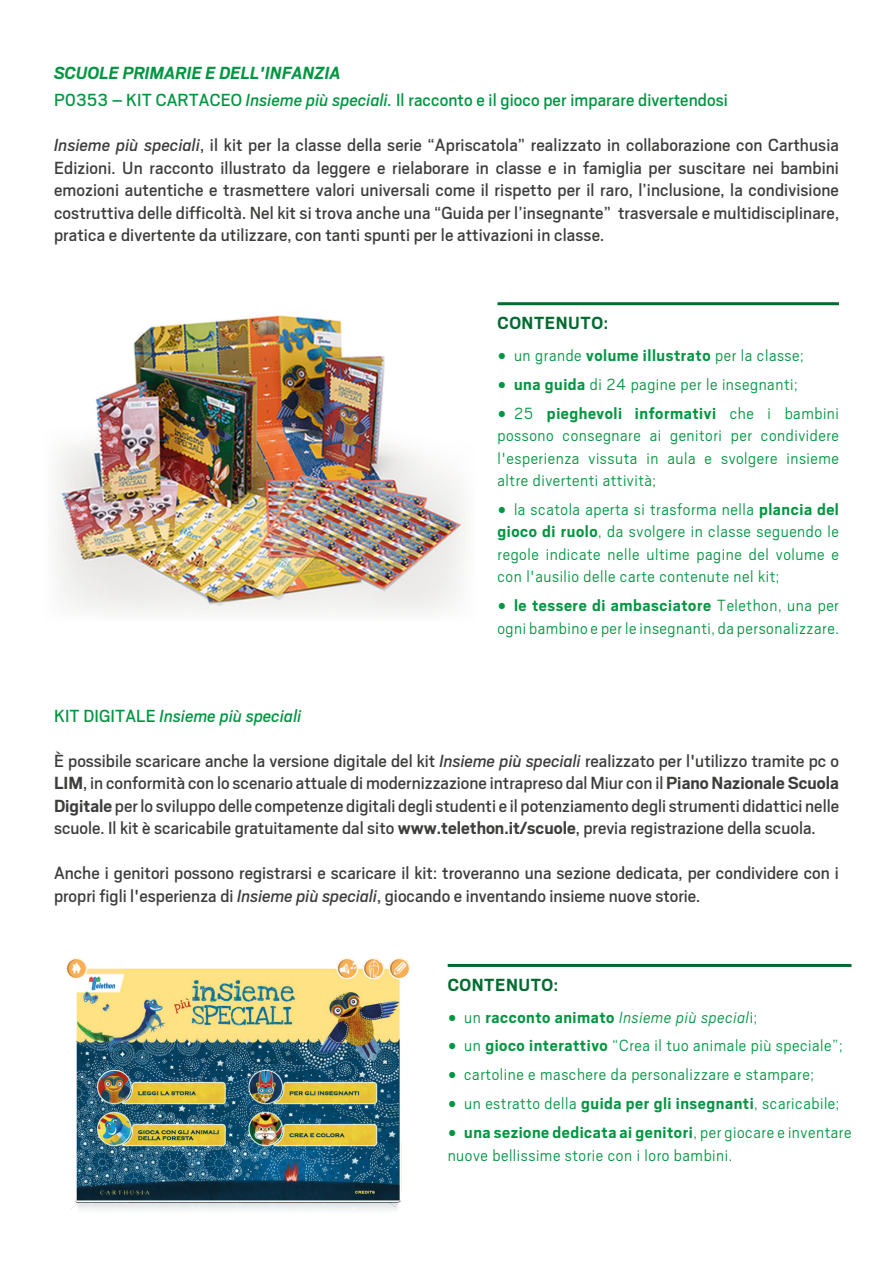
<style>
.page{position:relative;width:893px;height:1263px;background:#fff}
.page>*{position:absolute;margin:0;border:0;box-sizing:border-box;transform-origin:0 0}
.TESTO{font:19.5px/22.5px "Scout";color:#3d3d3c;text-align:justify}
.t1{font:19.5px "Scout";letter-spacing:.005em;color:#009641}
.TESTO-2{font:italic 19.5px "Scout";letter-spacing:.005em;color:#009641}
.t2{font:italic 700 19.5px "Scout";letter-spacing:.005em;color:#009641}
.CONTENUTO{font:700 19.5px "Scout";letter-spacing:.03em;color:#006b2f}
.CONTENUTO-2{font:300 18px/22.5px "Scout";letter-spacing:.03em;color:#009641;text-align:justify}
.CONTENUTO-3{font:italic 300 18px "Scout";letter-spacing:.03em;color:#009641}
.s1{font-style:italic}
.s2{font-family:"Minion Pro";font-weight:700;font-size:22.5px}
.s3{font-weight:700}
.s4{font-style:normal}
.s5{font-family:"Minion Pro";font-weight:700;font-style:normal;font-size:22.5px}
.s6{font-weight:700;font-style:normal}
</style>
<div class="page">
<img style="left:56px;top:315px;width:409px;height:298px">
<hr style="left:497px;top:302px;width:342px;height:3px;background:#006b2f">
<img style="left:65px;top:958px;width:345px;height:252px">
<hr style="left:448px;top:964px;width:403px;height:3px;background:#006b2f">
<p class="t2" style="left:54px;top:61px;width:288px">SCUOLE PRIMARIE E DELL'INFANZIA</p>
<p class="t1" style="left:54px;top:87px;width:675px">P0353 – KIT CARTACEO <span class="s1">Insieme più speciali.</span> Il racconto e il gioco per imparare divertendosi</p>
<p class="TESTO" style="left:54px;top:133px;width:786px"><span class="s1">Insieme più speciali</span>, il kit per la classe della serie “Apriscatola” realizzato in collaborazione con Carthusia Edizioni. Un racconto illustrato da leggere e rielaborare in classe e in famiglia per suscitare nei bambini emozioni autentiche e trasmettere valori universali come il rispetto per il raro, l’inclusione, la condivisione costruttiva delle difficoltà. Nel kit si trova anche una “Guida per l’insegnante” trasversale e multidisciplinare, pratica e divertente da utilizzare, con tanti spunti per le attivazioni in classe.</p>
<p class="CONTENUTO" style="left:497px;top:311px;width:112px">CONTENUTO:</p>
<p class="CONTENUTO-2" style="left:497px;top:343px;width:308px"><span class="s2">•</span> un grande <span class="s3">volume illustrato</span> per la classe;</p>
<p class="CONTENUTO-2" style="left:497px;top:372px;width:301px"><span class="s2">•</span> <span class="s3">una guida</span> di 24 pagine per le insegnanti;</p>
<p class="CONTENUTO-2" style="left:497px;top:401px;width:343px"><span class="s2">•</span> 25 <span class="s3">pieghevoli informativi</span> che i bambini possono consegnare ai genitori per condividere l'esperienza vissuta in aula e svolgere insieme altre divertenti attività;</p>
<p class="CONTENUTO-2" style="left:497px;top:497px;width:343px"><span class="s2">•</span> la scatola aperta si trasforma nella <span class="s3">plancia del gioco di ruolo</span>, da svolgere in classe seguendo le regole indicate nelle ultime pagine del volume e con l'ausilio delle carte contenute nel kit;</p>
<p class="CONTENUTO-2" style="left:497px;top:594px;width:343px"><span class="s2">•</span> <span class="s3">le tessere di ambasciatore</span> Telethon, una per ogni bambino e per le insegnanti, da personalizzare.</p>
<p class="TESTO-2" style="left:54px;top:703px;width:249px"><span class="s4">KIT DIGITALE</span> Insieme più speciali</p>
<p class="TESTO" style="left:54px;top:748px;width:786px">È possibile scaricare anche la versione digitale del kit <span class="s1">Insieme più speciali</span> realizzato per l'utilizzo tramite pc o <span class="s3">LIM</span>, in conformità con lo scenario attuale di modernizzazione intrapreso dal Miur con il <span class="s3">Piano Nazionale Scuola Digitale</span> per lo sviluppo delle competenze digitali degli studenti e il potenziamento degli strumenti didattici nelle scuole. Il kit è scaricabile gratuitamente dal sito <span class="s3">www.telethon.it/scuole</span>, previa registrazione della scuola.</p>
<p class="TESTO" style="left:54px;top:861px;width:786px">Anche i genitori possono registrarsi e scaricare il kit: troveranno una sezione dedicata, per condividere con i propri figli l'esperienza di <span class="s1">Insieme più speciali</span>, giocando e inventando insieme nuove storie.</p>
<p class="CONTENUTO" style="left:448px;top:972px;width:112px">CONTENUTO:</p>
<p class="CONTENUTO-3" style="left:448px;top:1005px;width:311px"><span class="s5">•</span> <span class="s4">un</span> <span class="s6">racconto animato</span> Insieme più special<span class="s4">i;</span></p>
<p class="CONTENUTO-2" style="left:448px;top:1034px;width:396px"><span class="s2">•</span> un <span class="s3">gioco interattivo</span> “Crea il tuo animale più speciale”;</p>
<p class="CONTENUTO-2" style="left:448px;top:1062px;width:368px"><span class="s2">•</span> cartoline e maschere da personalizzare e stampare;</p>
<p class="CONTENUTO-2" style="left:448px;top:1091px;width:393px"><span class="s2">•</span> un estratto della <span class="s3">guida per gli insegnanti</span>, scaricabile;</p>
<p class="CONTENUTO-2" style="left:448px;top:1120px;width:405px"><span class="s2">•</span> <span class="s3">una sezione dedicata ai genitori</span>, per giocare e inventare nuove bellissime storie con i loro bambini.</p>
</div>
